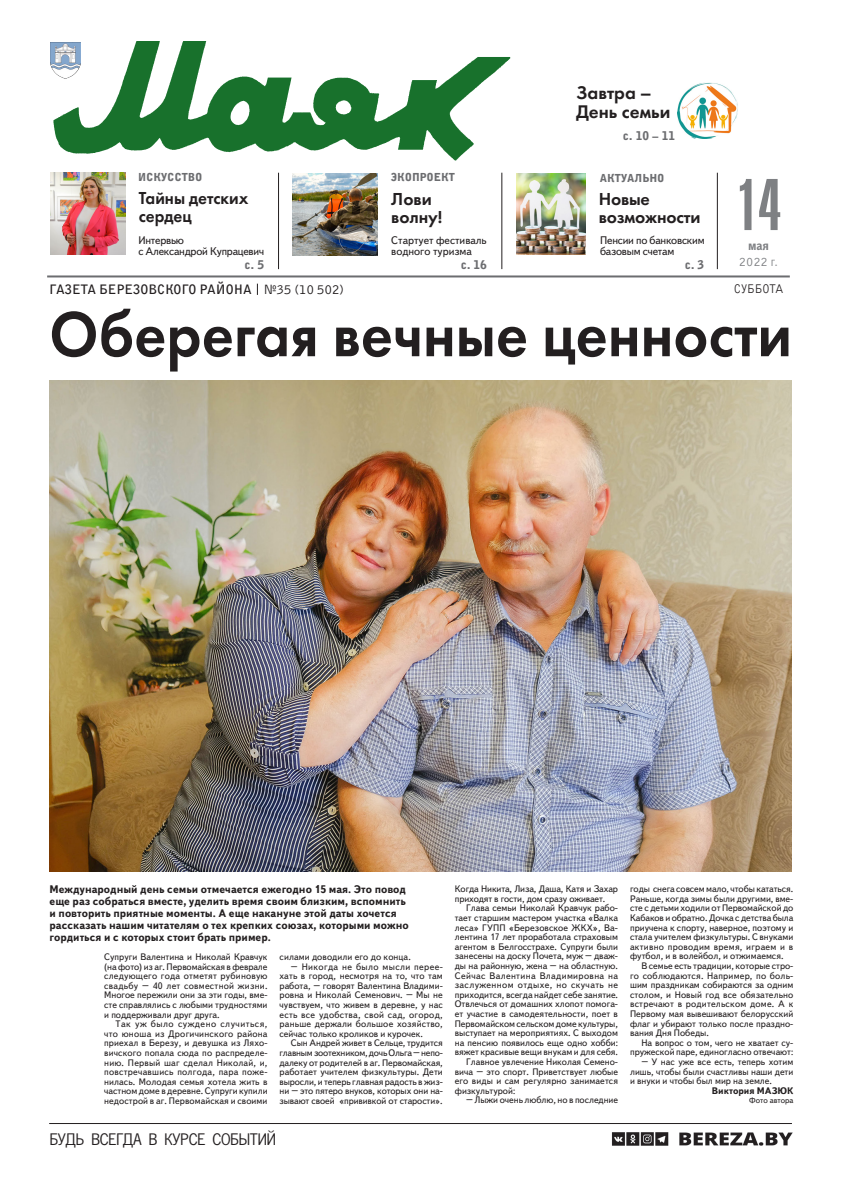
<style>
.page{position:relative;width:842px;height:1191px;background:#fff}
.page>*{position:absolute;margin:0;border:0;box-sizing:border-box;transform-origin:0 0}
.Подзаголовок{font:73px "Compact C";color:#7e8083}
.Заголовок_36{font:66px "Futura Demi C";color:#231f20;scale:.94 1}
.ТВ_день{font:19px/19px "Futura Demi C";color:#231f20}
.Заголовок_36-2{font:18px/18px "Futura Demi C";color:#231f20}
.Заголовок_36-3{font:18px/18px "Futura Demi C";color:#231f20;scale:.95 1}
.Основной_текст{font:17px "News Paper C";color:#231f20}
.Врезка{font:14px "Bell Gothic CBT";letter-spacing:-.02em;color:#231f20}
.Основной_текст-2{font:700 13px "Bell Gothic CBT";color:#231f20}
.Подзаголовок-2{font:13px "Bell Gothic CBT";letter-spacing:-.01em;color:#231f20;scale:.9 1}
.Основной_текст-3{font:13px "Bell Gothic CBT";color:#7e8083}
.Подзаголовок-3{font:12px "Bell Gothic C Blk BT";color:#6c6d70}
.Подзаголовок_12{font:12px "Bell Gothic C Blk BT";color:#7e8083}
.В_номере_лид{font:700 11px/12px "Text Book C";color:#231f20}
.Основной_текст-4{font:11px/11px "Text Book C";letter-spacing:-.02em;color:#231f20}
.Основной_текст-5{font:11px/11px "Text Book C";color:#231f20}
.Подзаголовок_12-2{font:11px "Bell Gothic C Blk BT";color:#6c6d70}
.Подпись{font:700 9.5px "Text Book C";color:#231f20}
.Основной_текст-6{font:9.4px/9.6px "Text Book C";color:#231f20;text-align:justify}
.Основной_текст-7{font:9.4px "Text Book C";letter-spacing:.04em;color:#231f20}
.Фотоподпись{font:8px "Text Book C";color:#231f20}
.s1{font-family:"Futura Demi C"}
.s2{color:#939598}
</style>
<div class="page">
<hr style="left:49px;top:1123px;width:743px;height:1px;background:#231f20">
<img style="left:679px;top:1132px;width:114px;height:14px">
<hr style="left:502px;top:173px;width:1px;height:96px;background:#231f20">
<hr style="left:717px;top:173px;width:1px;height:96px;background:#231f20">
<hr style="left:47px;top:275px;width:743px;height:2px;background:#6c6d70">
<img style="left:612px;top:1132px;width:56px;height:13px">
<hr style="left:278px;top:173px;width:1px;height:96px;background:#231f20">
<img style="left:50px;top:42px;width:461px;height:119px">
<img style="left:50px;top:43px;width:30px;height:36px">
<img style="left:678px;top:82px;width:60px;height:56px">
<img style="left:516px;top:173px;width:70px;height:82px">
<img style="left:293px;top:174px;width:84px;height:81px">
<img style="left:50px;top:381px;width:742px;height:490px">
<img style="left:50px;top:173px;width:75px;height:82px">
<p class="ТВ_день" style="left:576px;top:83px;width:96px">Завтра –<br>День семьи</p>
<p class="Подзаголовок-3" style="left:623px;top:128px;width:54px">с. 10 <span class="s1">–</span> 11</p>
<p class="Подзаголовок_12-2" style="left:391px;top:170px;width:66px">ЭКОПРОЕКТ</p>
<p class="Подзаголовок_12-2" style="left:138px;top:171px;width:66px">ИСКУССТВО</p>
<p class="Подзаголовок_12-2" style="left:600px;top:171px;width:66px">АКТУАЛЬНО</p>
<p class="Заголовок_36-2" style="left:599px;top:190px;width:103px">Новые возможности</p>
<p class="Основной_текст-4" style="left:600px;top:235px;width:106px">Пенсии по банковским базовым счетам</p>
<p class="Подзаголовок-3" style="left:685px;top:257px;width:21px">с. 3</p>
<p class="Заголовок_36" style="left:49px;top:295px;width:792px">Оберегая вечные ценности</p>
<p class="Подзаголовок" style="left:736px;top:169px;width:46px">14</p>
<p class="Заголовок_36-3" style="left:139px;top:189px;width:117px">Тайны детских сердец</p>
<p class="Заголовок_36-2" style="left:391px;top:190px;width:53px">Лови волну!</p>
<p class="Основной_текст-5" style="left:391px;top:234px;width:97px">Стартует фестиваль водного туризма</p>
<p class="Основной_текст-4" style="left:138px;top:235px;width:127px">Интервью<br>с Александрой Купрацевич</p>
<p class="Подзаголовок_12" style="left:748px;top:238px;width:23px">мая</p>
<p class="Основной_текст-3" style="left:739px;top:254px;width:41px">2022 г<span class="s2">.</span></p>
<p class="Подзаголовок-3" style="left:245px;top:257px;width:21px">с. 5</p>
<p class="Подзаголовок-3" style="left:461px;top:257px;width:28px">с. 16</p>
<p class="Основной_текст-2" style="left:49px;top:281px;width:204px">ГАЗЕТА БЕРЕЗОВСКОГО РАЙОНА</p>
<p class="Подзаголовок-2" style="left:734px;top:281px;width:56px">СУББОТА</p>
<p class="Врезка" style="left:263px;top:281px;width:82px">№35 (10 502)</p>
<p class="В_номере_лид" style="left:50px;top:883px;width:361px">Международный день семьи отмечается ежегодно 15 мая. Это повод еще раз собраться вместе, уделить время своим близким, вспомнить и повторить приятные моменты. А еще накануне этой даты хочется рассказать нашим читателям о тех крепких союзах, которыми можно гордиться и с которых стоит брать пример.</p>
<p class="Основной_текст-6" style="left:104px;top:952px;width:165px">Супруги Валентина и Николай Кравчук (на фото) из аг. Первомайская в феврале следующего года отметят рубиновую свадьбу – 40 лет совместной жизни.<br>Многое пережили они за эти годы, вме&shy;сте справлялись с любыми трудностями и поддерживали друг друга.</p>
<p class="Основной_текст-6" style="left:104px;top:1019px;width:165px;text-indent:11px">Так уж было суждено случиться, что юноша из Дрогичинского района приехал в Березу, и девушка из Ляхо&shy;вичского попала сюда по распределе&shy;нию. Первый шаг сделал Николай, и, повстречавшись полгода, пара поже&shy;нилась. Молодая семья хотела жить в частном доме в деревне. Супруги купили недострой в аг. Первомайская и своими</p>
<p class="Основной_текст-6" style="left:279px;top:952px;width:133px">силами доводили его до конца.</p>
<p class="Основной_текст-7" style="left:291px;top:961px;width:153px">– Никогда не было мысли перее-</p>
<p class="Основной_текст-6" style="left:279px;top:971px;width:165px">хать в город, несмотря на то, что там работа, – говорят Валентина Владими&shy;ровна и Николай Семенович. – Мы не чувствуем, что живем в деревне, у нас есть все удобства, свой сад, огород, раньше держали большое хозяйство, сейчас только кроликов и курочек.</p>
<p class="Основной_текст-6" style="left:279px;top:1038px;width:165px;text-indent:11px">Сын Андрей живет в Сельце, трудится главным зоотехником, дочь Ольга – непо&shy;далеку от родителей в аг. Первомайская, работает учителем физкультуры. Дети выросли, и теперь главная радость в жиз&shy;ни – это пятеро внуков, которых они на&shy;зывают своей «прививкой от старости».</p>
<p class="Основной_текст" style="left:50px;top:1130px;width:228px">БУДЬ ВСЕГДА В КУРСЕ СОБЫТИЙ</p>
<p class="Основной_текст-6" style="left:455px;top:884px;width:165px">Когда Никита, Лиза, Даша, Катя и Захар приходят в гости, дом сразу оживает.</p>
<p class="Основной_текст-6" style="left:455px;top:903px;width:165px;text-indent:11px">Глава семьи Николай Кравчук рабо&shy;тает старшим мастером участка «Валка леса» ГУПП «Березовское ЖКХ», Ва&shy;лентина 17 лет проработала страховым агентом в Белгосстрахе. Супруги были занесены на доску Почета, муж – дваж&shy;ды на районную, жена – на областную.<br>Сейчас Валентина Владимировна на заслуженном отдыхе, но скучать не приходится, всегда найдет себе занятие.<br>Отвлечься от домашних хлопот помога&shy;ет участие в самодеятельности, поет в Первомайском сельском доме культуры, выступает на мероприятиях. С выходом на пенсию появилось еще одно хобби: вяжет красивые вещи внукам и для себя.</p>
<p class="Основной_текст-6" style="left:455px;top:1057px;width:165px;text-indent:11px">Главное увлечение Николая Семено&shy;вича – это спорт. Приветствует любые его виды и сам регулярно занимается физкультурой:</p>
<p class="Основной_текст-6" style="left:466px;top:1095px;width:153px">– Лыжи очень люблю, но в последние</p>
<p class="Основной_текст-6" style="left:630px;top:884px;width:165px">годы снега совсем мало, чтобы кататься.<br>Раньше, когда зимы были другими, вме&shy;сте с детьми ходили от Первомайской до Кабаков и обратно. Дочка с детства была приучена к спорту, наверное, поэтому и стала учителем физкультуры. С внуками активно проводим время, играем и в футбол, и в волейбол, и отжимаемся.</p>
<p class="Основной_текст-6" style="left:630px;top:961px;width:165px;text-indent:11px">В семье есть традиции, которые стро&shy;го соблюдаются. Например, по боль&shy;шим праздникам собираются за одним столом, и Новый год все обязательно встречают в родительском доме. А к Первому мая вывешивают белорусский флаг и убирают только после праздно&shy;вания Дня Победы.</p>
<p class="Основной_текст-6" style="left:630px;top:1038px;width:165px;text-align:right">На вопрос о том, чего не хватает су&shy;пружеской паре, единогласно отвечают:</p>
<p class="Основной_текст-6" style="left:630px;top:1057px;width:165px;text-indent:11px">– У нас уже все есть, теперь хотим лишь, чтобы были счастливы наши дети и внуки и чтобы был мир на земле.</p>
<p class="Подпись" style="left:712px;top:1085px;width:83px">Виктория МАЗЮК</p>
<p class="Фотоподпись" style="left:749px;top:1096px;width:46px">Фото автора</p>
</div>
